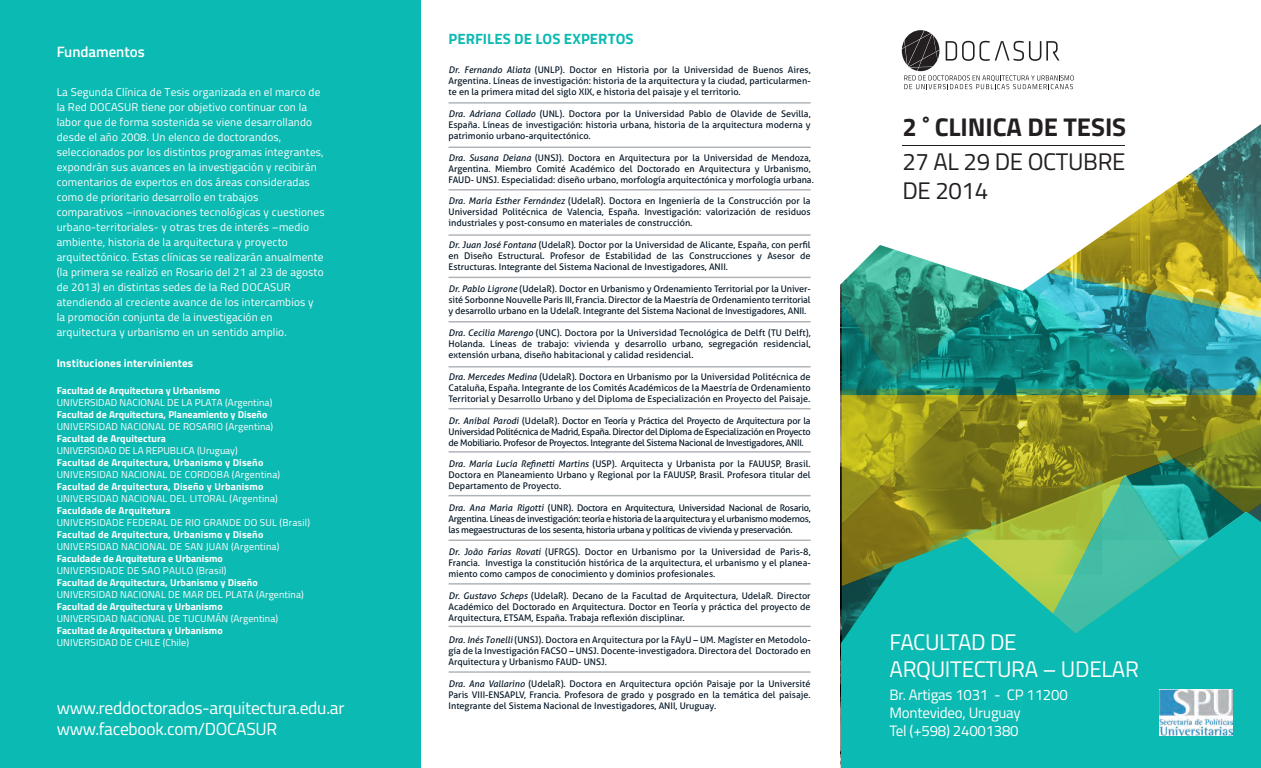
<style>
.page{position:relative;width:1261px;height:768px;background:#fff}
.page>*{position:absolute;margin:0;border:0;box-sizing:border-box;transform-origin:0 0}
.t1{font:700 25.75px "Titillium Web";letter-spacing:-.005em;color:#231f20}
.t2{font:24px/28.9px "Titillium Web";letter-spacing:-.015em;color:#231f20}
.t3{font:22.5px/27px "Titillium Web";letter-spacing:-.015em;color:#fff}
.t4{font:17.5px/21px "Titillium Web";letter-spacing:-.015em;color:#fff}
.t5{font:15px/18px "Titillium Web";letter-spacing:-.015em;color:#fff}
.t6{font:600 15px "Titillium Web";color:#fff}
.t7{font:700 14.88px "Titillium Web";letter-spacing:.005em;color:#0bbab2}
.t8{font:11.25px/15px "Titillium Web";letter-spacing:.015em;color:#fff}
.t9{font:700 11.25px "Titillium Web";letter-spacing:.01em;color:#fff}
.t10{font:10px "Titillium Web";letter-spacing:.015em;color:#fff}
.t11{font:700 10px "Titillium Web";letter-spacing:.005em;color:#fff}
.t12{font:9.12px/11px "Aller";color:#001322;text-align:justify}
.s1{font-style:italic}
</style>
<div class="page">
<div style="left:0;top:0;width:420px;height:767px;background:#0bbab2"></div>
<hr style="left:448px;top:146px;width:363px;height:2px;background:#aeb3b8">
<hr style="left:448px;top:189px;width:363px;height:1px;background:#aeb3b8">
<hr style="left:448px;top:234px;width:363px;height:2px;background:#aeb3b8">
<hr style="left:448px;top:276px;width:363px;height:2px;background:#aeb3b8">
<hr style="left:448px;top:321px;width:363px;height:1px;background:#aeb3b8">
<hr style="left:448px;top:366px;width:363px;height:1px;background:#aeb3b8">
<hr style="left:448px;top:408px;width:363px;height:1px;background:#aeb3b8">
<hr style="left:448px;top:451px;width:363px;height:1px;background:#aeb3b8">
<hr style="left:448px;top:495px;width:363px;height:1px;background:#aeb3b8">
<hr style="left:448px;top:539px;width:363px;height:2px;background:#aeb3b8">
<hr style="left:448px;top:583px;width:363px;height:1px;background:#aeb3b8">
<hr style="left:448px;top:625px;width:363px;height:2px;background:#aeb3b8">
<hr style="left:448px;top:671px;width:363px;height:1px;background:#aeb3b8">
<hr style="left:448px;top:102px;width:363px;height:2px;background:#aeb3b8">
<svg style="left:841px;top:30px;width:420px;height:481px"></svg>
<svg style="left:841px;top:511px;width:420px;height:256px;background:#24b49c"></svg>
<img style="left:1160px;top:689px;width:72px;height:46px">
<h3 class="t6" style="left:57px;top:40px;width:90px">Fundamentos</h3>
<p class="t8" style="left:57px;top:84px;width:269px">La Segunda Clínica de Tesis organizada en el marco de la Red DOCASUR tiene por objetivo continuar con la labor que de forma sostenida se viene desarrollando desde el año 2008. Un elenco de doctorandos, seleccionados por los distintos programas integrantes, expondrán sus avances en la investigación y recibirán comentarios de expertos en dos áreas consideradas como de prioritario desarrollo en trabajos comparativos –innovaciones tecnológicas y cuestiones urbano-territoriales- y otras tres de interés –medio ambiente, historia de la arquitectura y proyecto arquitectónico. Estas clínicas se realizarán anualmente (la primera se realizó en Rosario del 21 al 23 de agosto de 2013) en distintas sedes de la Red DOCASUR atendiendo al creciente avance de los intercambios y la promoción conjunta de la investigación en arquitectura y urbanismo en un sentido amplio.</p>
<p class="t9" style="left:57px;top:354px;width:138px">Instituciones intervinientes</p>
<p class="t11" style="left:57px;top:382px;width:165px">Facultad de Arquitectura y Urbanismo</p>
<p class="t10" style="left:57px;top:395px;width:217px">UNIVERSIDAD NACIONAL DE LA PLATA (Argentina)</p>
<p class="t11" style="left:57px;top:406px;width:212px">Facultad de Arquitectura, Planeamiento y Diseño</p>
<p class="t10" style="left:57px;top:419px;width:218px">UNIVERSIDAD NACIONAL DE ROSARIO (Argentina)</p>
<p class="t11" style="left:57px;top:430px;width:111px">Facultad de Arquitectura</p>
<p class="t10" style="left:57px;top:443px;width:183px">UNIVERSIDAD DE LA REPUBLICA (Uruguay)</p>
<p class="t11" style="left:57px;top:454px;width:208px">Facultad de Arquitectura, Urbanismo y Diseño</p>
<p class="t10" style="left:57px;top:467px;width:225px">UNIVERSIDAD NACIONAL DE CORDOBA (Argentina)</p>
<p class="t11" style="left:57px;top:478px;width:208px">Facultad de Arquitectura, Diseño y Urbanismo</p>
<p class="t10" style="left:57px;top:491px;width:223px">UNIVERSIDAD NACIONAL DEL LITORAL (Argentina)</p>
<p class="t11" style="left:57px;top:502px;width:115px">Faculdade de Arquitetura</p>
<p class="t10" style="left:57px;top:515px;width:255px">UNIVERSIDADE FEDERAL DE RIO GRANDE DO SUL (Brasil)</p>
<p class="t11" style="left:57px;top:526px;width:208px">Facultad de Arquitectura, Urbanismo y Diseño</p>
<p class="t10" style="left:57px;top:539px;width:224px">UNIVERSIDAD NACIONAL DE SAN JUAN (Argentina)</p>
<p class="t11" style="left:57px;top:550px;width:168px">Faculdade de Arquitetura e Urbanismo</p>
<p class="t10" style="left:57px;top:563px;width:171px">UNIVERSIDADE DE SAO PAULO (Brasil)</p>
<p class="t11" style="left:57px;top:574px;width:203px">Facultad de Arquitectura, Urbanismo y Diseño</p>
<p class="t10" style="left:57px;top:587px;width:249px">UNIVERSIDAD NACIONAL DE MAR DEL PLATA (Argentina)</p>
<p class="t11" style="left:57px;top:598px;width:168px">Facultad de Arquitectura y Urbanismo</p>
<p class="t10" style="left:57px;top:611px;width:223px">UNIVERSIDAD NACIONAL DE TUCUMÁN (Argentina)</p>
<p class="t11" style="left:57px;top:622px;width:168px">Facultad de Arquitectura y Urbanismo</p>
<p class="t10" style="left:57px;top:635px;width:134px">UNIVERSIDAD DE CHILE (Chile)</p>
<h3 class="t4" style="left:57px;top:696px;width:289px">www.reddoctorados-arquitectura.edu.ar www.facebook.com/DOCASUR</h3>
<h3 class="t7" style="left:448px;top:27px;width:187px">PERFILES DE LOS EXPERTOS</h3>
<p class="t12" style="left:448px;top:64px;width:364px"><span class="s1">Dr. Fernando Aliata</span> (UNLP)<span class="s1">.</span> Doctor en Historia por la Universidad de Buenos Aires, Argentina. Líneas de investigación: historia de la arquitectura y la ciudad, particularmen&shy;te en la primera mitad del siglo XIX, e historia del paisaje y el territorio.</p>
<p class="t12" style="left:448px;top:108px;width:364px"><span class="s1">Dra. Adriana Collado</span> (UNL). Doctora por la Universidad Pablo de Olavide de Sevilla, España. Líneas de investigación: historia urbana, historia de la arquitectura moderna y patrimonio urbano-arquitectónico.</p>
<p class="t12" style="left:448px;top:152px;width:367px;text-align:left"><span class="s1">Dra. Susana Deiana</span> (UNSJ). Doctora en Arquitectura por la Universidad de Mendoza,<br>Argentina. Miembro Comité Académico del Doctorado en Arquitectura y Urbanismo,<br>FAUD- UNSJ. Especialidad: diseño urbano, morfología arquitectónica y morfología urbana.</p>
<p class="t12" style="left:448px;top:196px;width:364px"><span class="s1">Dra. María Esther Fernández</span> (UdelaR). Doctora en Ingeniería de la Construcción por la Universidad Politécnica de Valencia, España. Investigación: valorización de residuos industriales y post-consumo en materiales de construcción.</p>
<p class="t12" style="left:448px;top:239px;width:364px"><span class="s1">Dr. Juan José Fontana</span> (UdelaR). Doctor por la Universidad de Alicante, España, con perfil en Diseño Estructural. Profesor de Estabilidad de las Construcciones y Asesor de Estructuras. Integrante del Sistema Nacional de Investigadores, ANII.</p>
<p class="t12" style="left:448px;top:283px;width:364px"><span class="s1">Dr. Pablo Ligrone</span> (UdelaR). Doctor en Urbanismo y Ordenamiento Territorial por la Univer&shy;sité Sorbonne Nouvelle Paris III, Francia. Director de la Maestría de Ordenamiento territorial y desarrollo urbano en la UdelaR. Integrante del Sistema Nacional de Investigadores, ANII.</p>
<p class="t12" style="left:448px;top:327px;width:364px"><span class="s1">Dra. Cecilia Marengo</span> (UNC). Doctora por la Universidad Tecnológica de Delft (TU Delft), Holanda. Líneas de trabajo: vivienda y desarrollo urbano, segregación residencial, extensión urbana, diseño habitacional y calidad residencial.</p>
<p class="t12" style="left:448px;top:371px;width:364px"><span class="s1">Dra. Mercedes Medina</span> (UdelaR). Doctora en Urbanismo por la Universidad Politécnica de Cataluña, España. Integrante de los Comités Académicos de la Maestría de Ordenamiento Territorial y Desarrollo Urbano y del Diploma de Especialización en Proyecto del Paisaje.</p>
<p class="t12" style="left:448px;top:415px;width:364px"><span class="s1">Dr. Aníbal Parodi</span> (UdelaR). Doctor en Teoría y Práctica del Proyecto de Arquitectura por la Universidad Politécnica de Madrid, España. Director del Diploma de Especialización en Proyecto de Mobiliario. Profesor de Proyectos. Integrante del Sistema Nacional de Investigadores, ANII.</p>
<p class="t12" style="left:448px;top:458px;width:364px"><span class="s1">Dra. María Lucía Refinetti Martins</span> (USP). Arquitecta y Urbanista por la FAUUSP, Brasil.<br>Doctora en Planeamiento Urbano y Regional por la FAUUSP, Brasil. Profesora titular del Departamento de Proyecto.</p>
<p class="t12" style="left:448px;top:502px;width:364px"><span class="s1">Dra. Ana Maria Rigotti</span> (UNR). Doctora en Arquitectura, Universidad Nacional de Rosario, Argentina. Líneas de investigación: teoría e historia de la arquitectura y el urbanismo modernos, las megaestructuras de los sesenta, historia urbana y políticas de vivienda y preservación.</p>
<p class="t12" style="left:448px;top:546px;width:364px"><span class="s1">Dr. João Farias Rovati</span> (UFRGS). Doctor en Urbanismo por la Universidad de Paris-8, Francia. Investiga la constitución histórica de la arquitectura, el urbanismo y el planea&shy;miento como campos de conocimiento y dominios profesionales.</p>
<p class="t12" style="left:448px;top:590px;width:364px"><span class="s1">Dr. Gustavo Scheps</span> (UdelaR). Decano de la Facultad de Arquitectura, UdelaR. Director Académico del Doctorado en Arquitectura. Doctor en Teoría y práctica del proyecto de Arquitectura, ETSAM, España. Trabaja reflexión disciplinar.</p>
<p class="t12" style="left:448px;top:634px;width:364px"><span class="s1">Dra. Inés Tonelli</span> (UNSJ). Doctora en Arquitectura por la FAyU – UM. Magíster en Metodolo&shy;gía de la Investigación FACSO – UNSJ. Docente-investigadora. Directora del Doctorado en Arquitectura y Urbanismo FAUD- UNSJ.</p>
<p class="t12" style="left:448px;top:677px;width:364px"><span class="s1">Dra. Ana Vallarino</span> (UdelaR). Doctora en Arquitectura opción Paisaje por la Université Paris VIII-ENSAPLV, Francia. Profesora de grado y posgrado en la temática del paisaje.<br>Integrante del Sistema Nacional de Investigadores, ANII, Uruguay.</p>
<h1 class="t1" style="left:902px;top:108px;width:225px">2 ˚ CLINICA DE TESIS</h1>
<h2 class="t2" style="left:902px;top:146px;width:224px">27 AL 29 DE OCTUBRE<br>DE 2014</h2>
<h3 class="t3" style="left:889px;top:627px;width:251px">FACULTAD DE<br>ARQUITECTURA – UDELAR</h3>
<h3 class="t5" style="left:889px;top:684px;width:180px">Br. Artigas 1031 - CP 11200<br>Montevideo, Uruguay<br>Tel (+598) 24001380</h3>
</div>
